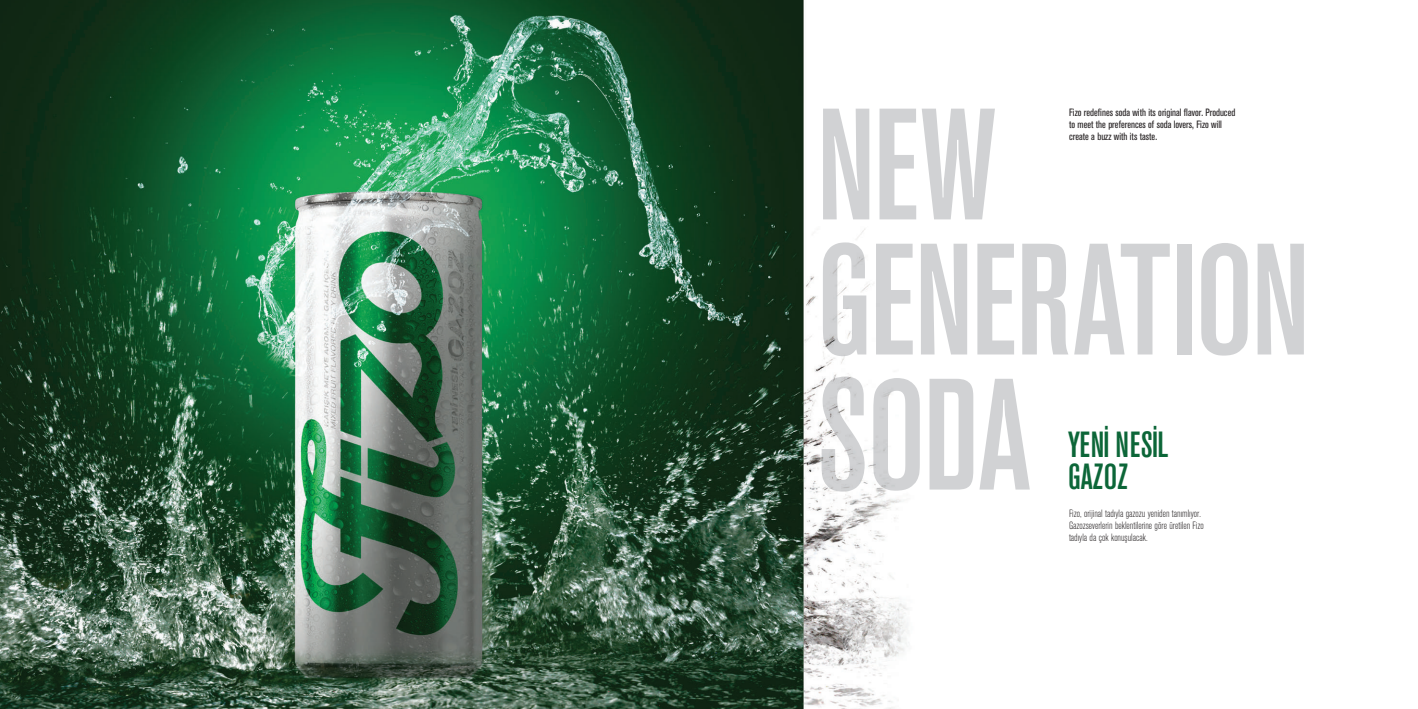
<style>
.page{position:relative;width:1418px;height:709px;background:#fff}
.page>*{position:absolute;margin:0;border:0;box-sizing:border-box;transform-origin:0 0}
.t1{font:500 condensed 156.8px/135px "Akzidenz Grotesk BE";letter-spacing:-.015em;color:#d1d2d4}
.t2{font:500 condensed 36px/32px "Akzidenz Grotesk BE";color:#0c6638}
.t3{font:300 condensed 10.5px/12px "Akzidenz Grotesk BE";color:#231f20}
.t4{font:condensed 10.5px/12px "Akzidenz Grotesk BE";color:#231f20}
</style>
<div class="page">
<img style="left:0;top:0;width:908px;height:709px">
<p class="t4" style="left:1068px;top:106px;width:168px">Fizo redefines soda with its original flavor. Produced to meet the preferences of soda lovers, Fizo will create a buzz with its taste.</p>
<h1 class="t1" style="left:816px;top:101px;width:495px">NEW<br>GENERATION<br>SODA</h1>
<h2 class="t2" style="left:1068px;top:429px;width:101px">YENİ NESİL<br>GAZOZ</h2>
<p class="t3" style="left:1068px;top:507px;width:136px">Fizo, orijinal tadıyla gazozu yeniden tanımlıyor.<br>Gazozseverlerin beklentilerine göre üretilen Fizo tadıyla da çok konuşulacak.</p>
</div>
